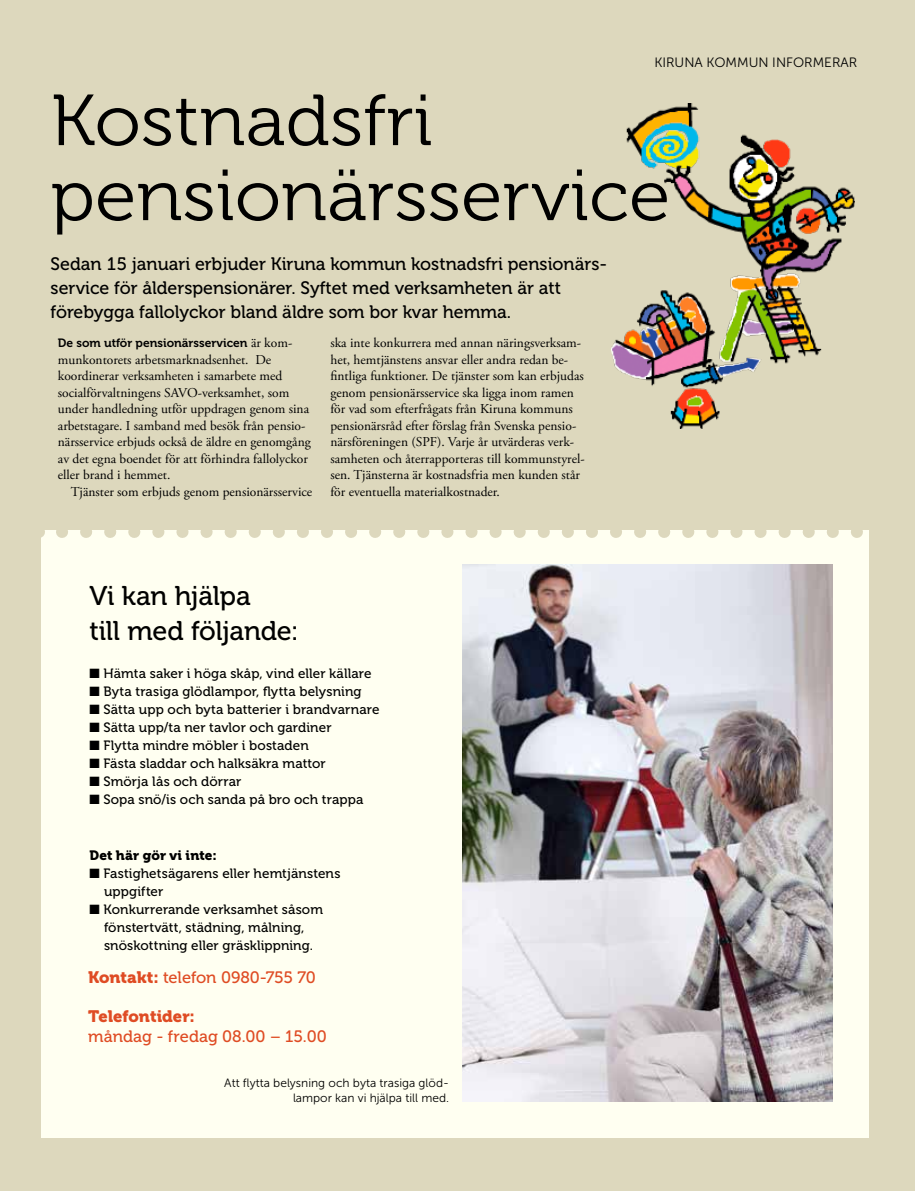
<style>
.page{position:relative;width:915px;height:1191px;background:#fff}
.page>*{position:absolute;margin:0;border:0;box-sizing:border-box;transform-origin:0 0}
.t1{font:72px/75px "Museo 300";color:#000;scale:1.05 1}
.t2{font:27px/34.5px "Museo 500";letter-spacing:-.01em;color:#000}
.t3{font:18px/24px "Museo 500";color:#000}
.t4{font:16.5px "Museo 500";letter-spacing:-.005em;color:#df4c24}
.t5{font:16.5px "Museo 900";color:#df4c24}
.t6{font:13.5px/16.5px "Adobe Garamond Pro";color:#000}
.t7{font:13.5px/18px "Museo 500";letter-spacing:.005em;color:#000}
.t8{font:13.5px "Museo Sans 300";color:#000}
.t9{font:13.5px "Museo 900";letter-spacing:.01em;color:#000}
.t10{font:12px/15px "Museo Sans 300";color:#000;text-align:right}
.t11{font:12px "Museo 700";color:#000}
.s1{font-family:"Adobe Garamond Pro";font-size:13.5px}
.s2{font-family:"Museo 900"}
</style>
<div class="page">
<div style="left:0;top:0;width:914px;height:1191px;background:#ddd8bd"></div>
<div style="left:41px;top:530px;width:827px;height:607px;background:#fffff1"></div>
<img style="left:463px;top:564px;width:369px;height:537px">
<img style="left:611px;top:103px;width:243px;height:325px">
<svg style="left:62px;top:530px;width:801px;height:8px"></svg>
<p class="t8" style="left:654px;top:55px;width:204px">KIRUNA KOMMUN INFORMERAR</p>
<h1 class="t1" style="left:51px;top:84px;width:591px">Kostnadsfri pensionärsservice</h1>
<h3 class="t3" style="left:51px;top:252px;width:558px">Sedan 15 januari erbjuder Kiruna kommun kostnadsfri pensionärs&shy;service för ålderspensionärer. Syftet med verksamheten är att förebygga fallolyckor bland äldre som bor kvar hemma.</h3>
<p class="t11" style="left:58px;top:336px;width:236px">De som utför pensionärsservicen <span class="s1">är kom-</span></p>
<p class="t6" style="left:58px;top:352px;width:254px">munkontorets arbetsmarknadsenhet. De koordinerar verksamheten i samarbete med socialförvaltningens SAVO-verksamhet, som under handledning utför uppdragen genom sina arbetstagare. I samband med besök från pensio&shy;närsservice erbjuds också de äldre en genomgång av det egna boendet för att förhindra fallolyckor eller brand i hemmet.</p>
<p class="t6" style="left:71px;top:484px;width:243px">Tjänster som erbjuds genom pensionärsservice</p>
<p class="t6" style="left:330px;top:335px;width:256px">ska inte konkurrera med annan näringsverksam&shy;het, hemtjänstens ansvar eller andra redan be&shy;fintliga funktioner. De tjänster som kan erbjudas genom pensionärsservice ska ligga inom ramen för vad som efterfrågats från Kiruna kommuns pensionärsråd efter förslag från Svenska pensio&shy;närsföreningen (SPF). Varje år utvärderas verk&shy;samheten och återrapporteras till kommunstyrel&shy;sen. Tjänsterna är kostnadsfria men kunden står för eventuella materialkostnader.</p>
<h2 class="t2" style="left:89px;top:579px;width:211px">Vi kan hjälpa<br>till med följande:</h2>
<p class="t7" style="left:89px;top:664px;width:283px">■ Hämta saker i höga skåp, vind eller källare</p>
<p class="t7" style="left:89px;top:682px;width:273px">■ Byta trasiga glödlampor, flytta belysning</p>
<p class="t7" style="left:89px;top:700px;width:291px">■ Sätta upp och byta batterier i brandvarnare</p>
<p class="t7" style="left:89px;top:718px;width:243px">■ Sätta upp/ta ner tavlor och gardiner</p>
<p class="t7" style="left:89px;top:736px;width:221px">■ Flytta mindre möbler i bostaden</p>
<p class="t7" style="left:89px;top:754px;width:238px">■ Fästa sladdar och halksäkra mattor</p>
<p class="t7" style="left:89px;top:772px;width:153px">■ Smörja lås och dörrar</p>
<p class="t7" style="left:89px;top:790px;width:275px">■ Sopa snö/is och sanda på bro och trappa</p>
<p class="t9" style="left:89px;top:847px;width:129px">Det här gör vi inte:</p>
<p class="t7" style="left:104px;top:864px;width:238px;text-indent:-15px">■ Fastighetsägarens eller hemtjänstens uppgifter</p>
<p class="t7" style="left:89px;top:900px;width:235px;text-align:center">■ Konkurrerande verksamhet såsom fönstertvätt, städning, målning, snöskottning eller gräsklippning.</p>
<p class="t4" style="left:88px;top:968px;width:229px"><span class="s2">Kontakt:</span> telefon 0980-755 70</p>
<p class="t5" style="left:88px;top:1007px;width:108px">Telefontider:</p>
<p class="t4" style="left:88px;top:1027px;width:240px">måndag - fredag 08.00 – 15.00</p>
<p class="t10" style="left:224px;top:1075px;width:226px">Att flytta belysning och byta trasiga glöd&shy;lampor kan vi hjälpa till med.</p>
</div>
